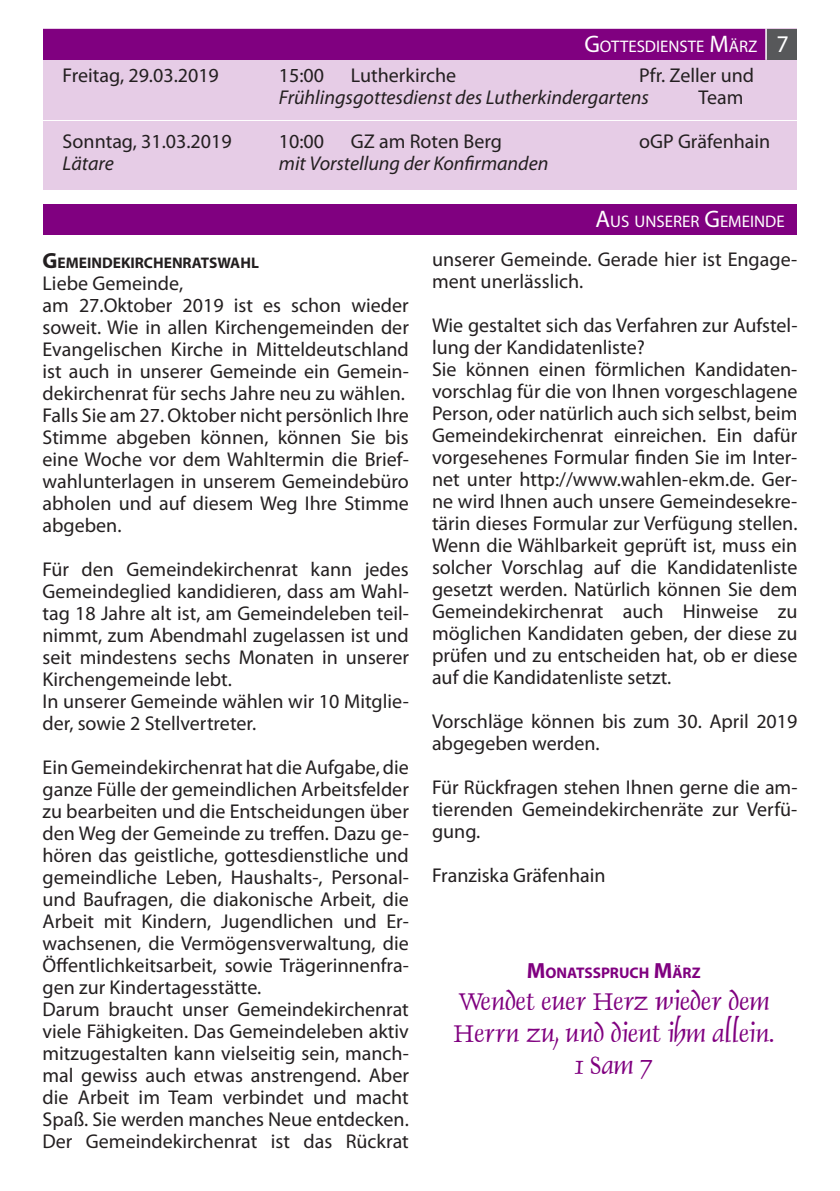
<style>
.page{position:relative;width:840px;height:1191px;background:#fff}
.page>*{position:absolute;margin:0;border:0;box-sizing:border-box;transform-origin:0 0}
.t1{font:28px/32px "Dauphin Plain";color:#800080;text-align:center}
.t2{font:20px/22px "Myriad Pro";color:#231f20}
.t3{font:italic 20px "Myriad Pro";color:#231f20}
.t4{font:16.8px "Myriad Pro";color:#fff}
.t5{font:700 15.4px "Myriad Pro";color:#231f20}
.t6{font:700 15.4px "Myriad Pro";color:#800080}
.s1{font-size:24px}
.s2{font-size:22px}
</style>
<div class="page">
<div style="left:43px;top:28px;width:753px;height:162px;background:#e6cce6"></div>
<div style="left:43px;top:29px;width:724px;height:31px;background:#800080"></div>
<div style="left:766px;top:29px;width:30px;height:31px;background:#57585a"></div>
<hr style="left:764px;top:28px;width:2px;height:32px;background:#fff">
<div style="left:43px;top:204px;width:753px;height:31px;background:#800080"></div>
<hr style="left:37px;top:120px;width:770px;height:1px;background:#fff">
<p class="t4" style="left:584px;top:36px;width:206px"><span class="s1">G</span>OTTESDIENSTE <span class="s1">M</span>ÄRZ <span class="s1">7</span></p>
<p class="t2" style="left:63px;top:64px;width:158px">Freitag, 29.03.2019</p>
<p class="t2" style="left:279px;top:64px;width:47px">15:00</p>
<p class="t2" style="left:351px;top:64px;width:107px">Lutherkirche</p>
<p class="t2" style="left:639px;top:64px;width:116px">Pfr. Zeller und</p>
<p class="t3" style="left:279px;top:85px;width:371px">Frühlingsgottesdienst des Lutherkindergartens</p>
<p class="t2" style="left:698px;top:86px;width:46px">Team</p>
<p class="t2" style="left:63px;top:130px;width:170px">Sonntag, 31.03.2019</p>
<p class="t2" style="left:279px;top:130px;width:47px">10:00</p>
<p class="t2" style="left:351px;top:130px;width:152px">GZ am Roten Berg</p>
<p class="t2" style="left:639px;top:130px;width:133px">oGP Gräfenhain</p>
<p class="t3" style="left:63px;top:151px;width:53px">Lätare</p>
<p class="t3" style="left:279px;top:151px;width:271px">mit Vorstellung der Konfirmanden</p>
<p class="t5" style="left:42px;top:252px;width:218px"><span class="s2">G</span>EMEINDEKIRCHENRATSWAHL</p>
<p class="t2" style="left:42px;top:272px;width:367px">Liebe Gemeinde,<br>am 27.Oktober 2019 ist es schon wieder soweit. Wie in allen Kirchengemeinden der Evangelischen Kirche in Mitteldeutschland ist auch in unserer Gemeinde ein Gemein&shy;dekirchenrat für sechs Jahre neu zu wählen.<br>Falls Sie am 27. Oktober nicht persönlich Ihre Stimme abgeben können, können Sie bis eine Woche vor dem Wahltermin die Brief&shy;wahlunterlagen in unserem Gemeindebüro abholen und auf diesem Weg Ihre Stimme abgeben.</p>
<p class="t2" style="left:42px;top:558px;width:367px">Für den Gemeindekirchenrat kann jedes Gemeindeglied kandidieren, dass am Wahl&shy;tag 18 Jahre alt ist, am Gemeindeleben teil&shy;nimmt, zum Abendmahl zugelassen ist und seit mindestens sechs Monaten in unserer Kirchengemeinde lebt.<br>In unserer Gemeinde wählen wir 10 Mitglie&shy;der, sowie 2 Stellvertreter.</p>
<p class="t2" style="left:42px;top:756px;width:367px">Ein Gemeindekirchenrat hat die Aufgabe, die ganze Fülle der gemeindlichen Arbeitsfelder zu bearbeiten und die Entscheidungen über den Weg der Gemeinde zu treffen. Dazu ge&shy;hören das geistliche, gottesdienstliche und gemeindliche Leben, Haushalts-, Personal&shy;und Baufragen, die diakonische Arbeit, die Arbeit mit Kindern, Jugendlichen und Er&shy;wachsenen, die Vermögensverwaltung, die Öffentlichkeitsarbeit, sowie Trägerinnenfra&shy;gen zur Kindertagesstätte.<br>Darum braucht unser Gemeindekirchenrat viele Fähigkeiten. Das Gemeindeleben aktiv mitzugestalten kann vielseitig sein, manch&shy;mal gewiss auch etwas anstrengend. Aber die Arbeit im Team verbindet und macht Spaß. Sie werden manches Neue entdecken.<br>Der Gemeindekirchenrat ist das Rückrat</p>
<p class="t4" style="left:595px;top:211px;width:190px"><span class="s1">A</span>US UNSERER <span class="s1">G</span>EMEINDE</p>
<p class="t2" style="left:432px;top:248px;width:367px">unserer Gemeinde. Gerade hier ist Engage&shy;ment unerlässlich.</p>
<p class="t2" style="left:432px;top:314px;width:367px">Wie gestaltet sich das Verfahren zur Aufstel&shy;lung der Kandidatenliste?<br>Sie können einen förmlichen Kandidaten&shy;vorschlag für die von Ihnen vorgeschlagene Person, oder natürlich auch sich selbst, beim Gemeindekirchenrat einreichen. Ein dafür vorgesehenes Formular finden Sie im Inter&shy;net unter http://www.wahlen-ekm.de. Ger&shy;ne wird Ihnen auch unsere Gemeindesekre&shy;tärin dieses Formular zur Verfügung stellen.<br>Wenn die Wählbarkeit geprüft ist, muss ein solcher Vorschlag auf die Kandidatenliste gesetzt werden. Natürlich können Sie dem Gemeindekirchenrat auch Hinweise zu möglichen Kandidaten geben, der diese zu prüfen und zu entscheiden hat, ob er diese auf die Kandidatenliste setzt.</p>
<p class="t2" style="left:432px;top:710px;width:367px">Vorschläge können bis zum 30. April 2019 abgegeben werden.</p>
<p class="t2" style="left:432px;top:776px;width:367px;text-align:justify">Für Rückfragen stehen Ihnen gerne die am&shy;tierenden Gemeindekirchenräte zur Verfü&shy;gung.</p>
<p class="t2" style="left:432px;top:864px;width:175px">Franziska Gräfenhain</p>
<p class="t6" style="left:526px;top:963px;width:175px"><span class="s2">M</span>ONATSSPRUCH <span class="s2">M</span>ÄRZ</p>
<h1 class="t1" style="left:453px;top:985px;width:321px">Wendet euer Herz wieder dem<br>Herrn zu, und dient ihm allein.<br>1 Sam 7</h1>
</div>
